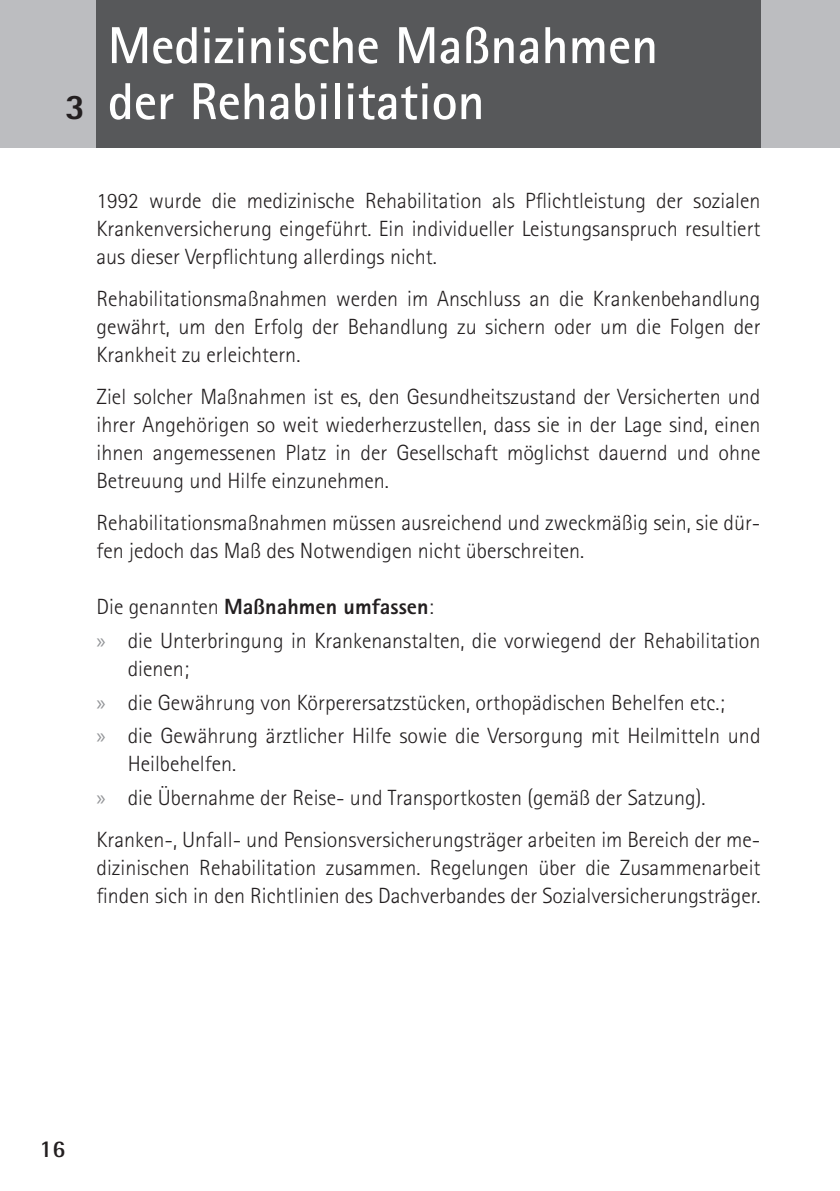
<style>
.page{position:relative;width:840px;height:1191px;background:#fff}
.page>*{position:absolute;margin:0;border:0;box-sizing:border-box;transform-origin:0 0}
._1-Hauptitel{font:700 52px/56px "Rotis Sans Serif Std";color:#fff}
.Kapitelziffer-links{font:800 36px "Rotis Sans Serif Std";color:#231f20}
.t1{font:700 24px "Rotis Semi Sans Std";color:#231f20}
.Fließtext{font:300 22px/28px "Rotis Sans Serif Std";color:#231f20;text-align:justify}
.Fließtext-2{font:800 22px "Rotis Sans Serif Std";color:#231f20}
.s1{font-weight:300}
.s2{font-family:"Myriad Pro";font-weight:400;color:#939598}
</style>
<div class="page">
<div style="left:0;top:0;width:839px;height:147px;background:#bcbdc0"></div>
<div style="left:96px;top:0;width:664px;height:147px;background:#57585a"></div>
<p class="Kapitelziffer-links" style="left:65px;top:84px;width:22px">3</p>
<p class="_1-Hauptitel" style="left:108px;top:16px;width:551px">Medizinische Maßnahmen der Rehabilitation</p>
<p class="Fließtext" style="left:96px;top:187px;width:665px">1992 wurde die medizinische Rehabilitation als Pflichtleistung der sozialen Krankenversicherung eingeführt. Ein individueller Leistungsanspruch resultiert aus dieser Verpflichtung allerdings nicht.</p>
<p class="Fließtext" style="left:96px;top:285px;width:665px">Rehabilitationsmaßnahmen werden im Anschluss an die Krankenbehandlung gewährt, um den Erfolg der Behandlung zu sichern oder um die Folgen der Krankheit zu erleichtern.</p>
<p class="Fließtext" style="left:96px;top:383px;width:665px">Ziel solcher Maßnahmen ist es, den Gesundheitszustand der Versicherten und ihrer Angehörigen so weit wiederherzustellen, dass sie in der Lage sind, einen ihnen angemessenen Platz in der Gesellschaft möglichst dauernd und ohne Betreuung und Hilfe einzunehmen.</p>
<p class="Fließtext" style="left:96px;top:509px;width:665px">Rehabilitationsmaßnahmen müssen ausreichend und zweckmäßig sein, sie dür&shy;fen jedoch das Maß des Notwendigen nicht überschreiten.</p>
<p class="Fließtext-2" style="left:96px;top:592px;width:338px"><span class="s1">Die genannten</span> Maßnahmen umfassen<span class="s1">:</span></p>
<p class="Fließtext" style="left:128px;top:626px;width:634px;text-indent:-31px"><span class="s2">x</span> die Unterbringung in Krankenanstalten, die vorwiegend der Rehabilitation dienen;</p>
<p class="Fließtext" style="left:96px;top:688px;width:629px"><span class="s2">x</span> die Gewährung von Körperersatzstücken, orthopädischen Behelfen etc.;</p>
<p class="Fließtext" style="left:128px;top:722px;width:634px;text-indent:-31px"><span class="s2">x</span> die Gewährung ärztlicher Hilfe sowie die Versorgung mit Heilmitteln und<br>Heilbehelfen.</p>
<p class="Fließtext" style="left:96px;top:783px;width:610px"><span class="s2">x</span> die Übernahme der Reise- und Transportkosten (gemäß der Satzung).</p>
<p class="Fließtext" style="left:96px;top:825px;width:665px">Kranken-, Unfall- und Pensionsversicherungsträger arbeiten im Bereich der me&shy;dizinischen Rehabilitation zusammen. Regelungen über die Zusammenarbeit finden sich in den Richtlinien des Dachverbandes der Sozialversicherungsträger.</p>
<p class="t1" style="left:40px;top:1133px;width:27px">16</p>
</div>
